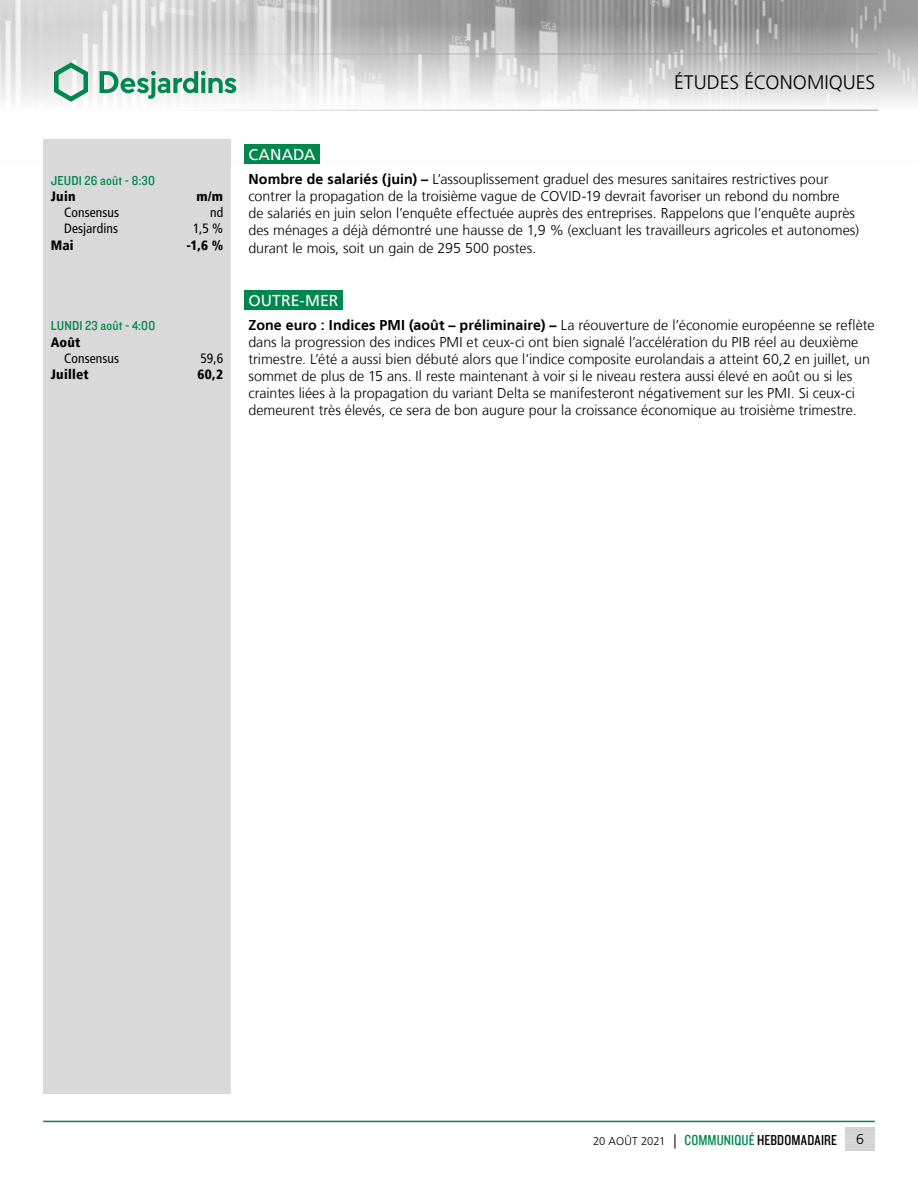
<style>
.page{position:relative;width:918px;height:1188px;background:#fff}
.page>*{position:absolute;margin:0;border:0;box-sizing:border-box;transform-origin:0 0}
.t1{font:300 19.5px "Frutiger LT";color:#000}
.t2{font:15.75px "Frutiger LT";letter-spacing:.01em;color:#fff}
.t3{font:15px "Knockout 29 Junior Ltweight";letter-spacing:.005em;color:#000}
.t4{font:300 14.25px/17.1px "Frutiger LT";color:#000}
.t5{font:condensed 13.5px "Frutiger LT";letter-spacing:.01em;color:#000}
.t6{font:13.5px "Knockout 30 Junior Welterwt";letter-spacing:.015em;color:#00874e}
.t7{font:900 condensed 13.5px "Frutiger LT";letter-spacing:.02em;color:#000}
.s1{font-weight:700}
.s2{font-family:"Frutiger LT";font-weight:300;font-size:11.25px}
.s3{font-family:"Frutiger LT";font-weight:300;font-size:14.25px}
.s4{color:#00874e}
</style>
<div class="page">
<img style="left:0;top:0;width:918px;height:110px">
<hr style="left:0;top:54px;width:878px;height:1px;background:#9d9d9c">
<hr style="left:0;top:110px;width:878px;height:1px;background:#9d9d9c">
<svg style="left:54px;top:62px;width:34px;height:40px"></svg>
<svg style="left:100px;top:71px;width:136px;height:28px"></svg>
<hr style="left:43px;top:1121px;width:832px;height:1px;background:#00874e">
<div style="left:244px;top:144px;width:76px;height:20px;background:#00874e"></div>
<div style="left:244px;top:290px;width:98px;height:20px;background:#00874e"></div>
<div style="left:43px;top:139px;width:188px;height:955px;background:#d9d9d9"></div>
<p class="t6" style="left:51px;top:171px;width:106px">JEUDI 26 août - 8:30</p>
<p class="t7" style="left:51px;top:188px;width:26px">Juin</p>
<p class="t7" style="left:196px;top:188px;width:28px">m/m</p>
<p class="t5" style="left:64px;top:205px;width:57px">Consensus</p>
<p class="t5" style="left:210px;top:205px;width:15px">nd</p>
<p class="t5" style="left:64px;top:221px;width:55px">Desjardins</p>
<p class="t5" style="left:193px;top:221px;width:32px">1,5 %</p>
<p class="t7" style="left:51px;top:237px;width:25px">Mai</p>
<p class="t7" style="left:187px;top:237px;width:38px">-1,6 %</p>
<p class="t6" style="left:51px;top:317px;width:106px">LUNDI 23 août - 4:00</p>
<p class="t7" style="left:51px;top:334px;width:31px">Août</p>
<p class="t5" style="left:64px;top:350px;width:57px">Consensus</p>
<p class="t5" style="left:201px;top:350px;width:24px">59,6</p>
<p class="t7" style="left:51px;top:366px;width:40px">Juillet</p>
<p class="t7" style="left:198px;top:366px;width:27px">60,2</p>
<h1 class="t1" style="left:674px;top:72px;width:203px">ÉTUDES ÉCONOMIQUES</h1>
<p class="t2" style="left:248px;top:146px;width:69px">CANADA</p>
<p class="t4" style="left:248px;top:171px;width:612px"><span class="s1">Nombre de salariés (juin) –</span> L’assouplissement graduel des mesures sanitaires restrictives pour contrer la propagation de la troisième vague de COVID‑19 devrait favoriser un rebond du nombre<br>de salariés en juin selon l’enquête effectuée auprès des entreprises. Rappelons que l’enquête auprès des ménages a déjà démontré une hausse de 1,9 % (excluant les travailleurs agricoles et autonomes) durant le mois, soit un gain de 295 500 postes.</p>
<p class="t2" style="left:248px;top:291px;width:91px">OUTRE-MER</p>
<p class="t4" style="left:248px;top:316px;width:628px"><span class="s1">Zone euro : Indices PMI (août – préliminaire) –</span> La réouverture de l’économie européenne se reflète dans la progression des indices PMI et ceux-ci ont bien signalé l’accélération du PIB réel au deuxième trimestre. L’été a aussi bien débuté alors que l’indice composite eurolandais a atteint 60,2 en juillet, un sommet de plus de 15 ans. Il reste maintenant à voir si le niveau restera aussi élevé en août ou si les craintes liées à la propagation du variant Delta se manifesteront négativement sur les PMI. Si ceux-ci demeurent très élevés, ce sera de bon augure pour la croissance économique au troisième trimestre.</p>
<p class="t3" style="left:593px;top:1130px;width:246px"><span class="s2">20 AOÛT 2021</span> <span class="s3">|</span> <span class="s4">COMMUNIQUÉ</span> HEBDOMADAIRE</p>
<p class="t4" style="left:856px;top:1131px;width:9px">6</p>
</div>
